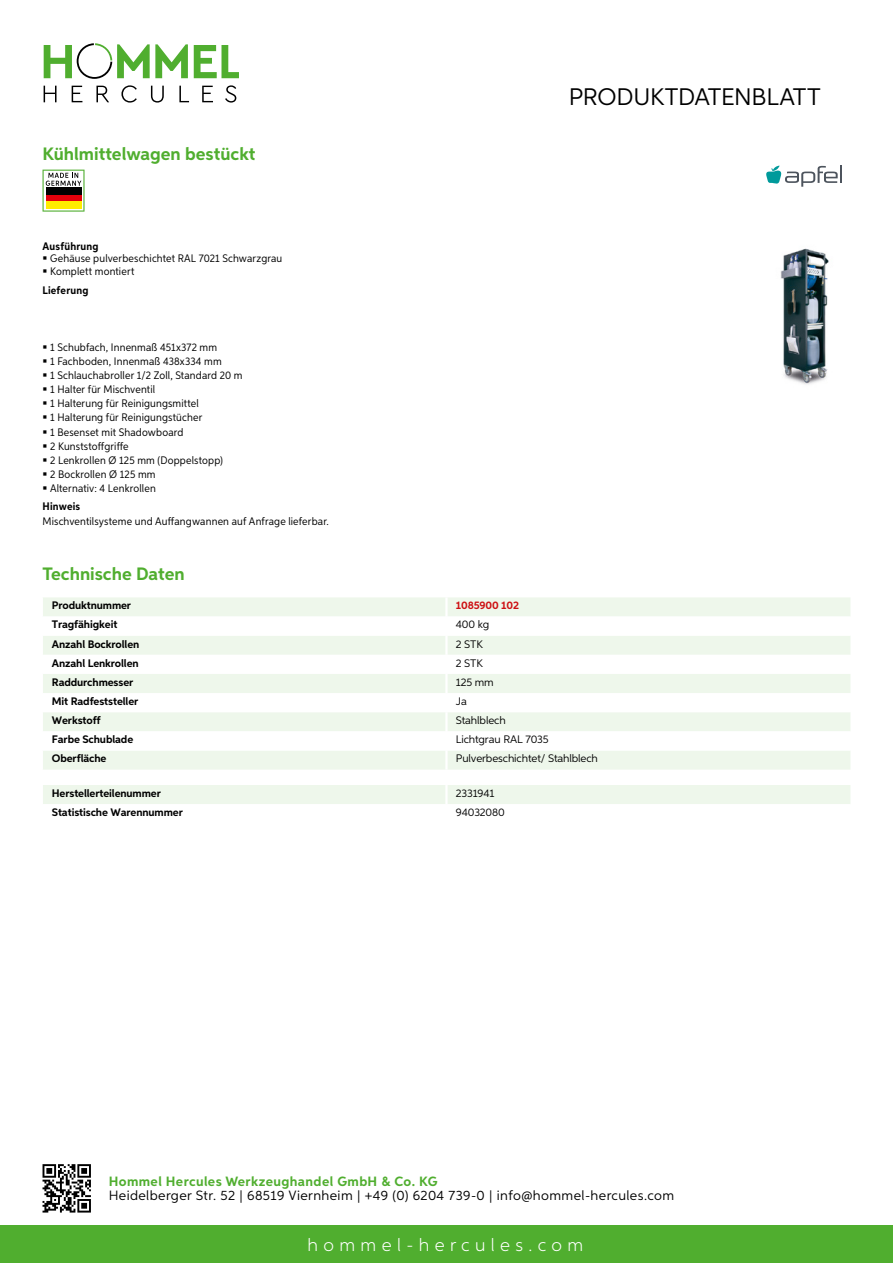
<style>
.page{position:relative;width:893px;height:1263px;background:#fff}
.page>*{position:absolute;margin:0;border:0;box-sizing:border-box;transform-origin:0 0}
.t1{font:24px "Aspira";letter-spacing:-.01em;color:#000}
.t2{font:700 18px "Aspira";color:#50ae2f}
.t3{font:300 18px "Aspira";letter-spacing:.3em;color:#fff}
.t4{font:13.5px "Aspira";letter-spacing:.03em;color:#000}
.t5{font:700 13.5px "Aspira";letter-spacing:.03em;color:#50ae2f}
.t6{font:10.95px/14.1px "Aspira Nar";letter-spacing:.015em;color:#000}
.t7{font:700 10.95px "Aspira";letter-spacing:-.01em;color:#000}
.t8{font:10.95px "Aspira";letter-spacing:-.01em;color:#000}
.t9{font:700 10.95px "Aspira Nar";letter-spacing:.02em;color:#000}
.t10{font:700 10.95px "Aspira";letter-spacing:-.01em;color:#cd1013}
</style>
<div class="page">
<div style="left:0;top:1226px;width:893px;height:37px;background:#50ae2f"></div>
<svg style="left:43px;top:1164px;width:48px;height:48px"></svg>
<svg style="left:194px;top:45px;width:45px;height:33px"></svg>
<svg style="left:44px;top:43px;width:144px;height:36px"></svg>
<svg style="left:44px;top:86px;width:13px;height:16px"></svg>
<svg style="left:72px;top:86px;width:10px;height:16px"></svg>
<svg style="left:96px;top:86px;width:13px;height:16px"></svg>
<svg style="left:121px;top:85px;width:16px;height:18px"></svg>
<svg style="left:151px;top:86px;width:13px;height:17px"></svg>
<svg style="left:179px;top:86px;width:10px;height:16px"></svg>
<svg style="left:202px;top:86px;width:11px;height:16px"></svg>
<svg style="left:225px;top:85px;width:11px;height:18px"></svg>
<div style="left:43px;top:597px;width:807px;height:173px;background:#eef7eb"></div>
<svg style="left:43px;top:616px;width:807px;height:134px"></svg>
<hr style="left:445px;top:597px;width:3px;height:19px;background:#fff">
<hr style="left:445px;top:616px;width:3px;height:20px;background:#fff">
<hr style="left:445px;top:636px;width:3px;height:19px;background:#fff">
<hr style="left:445px;top:655px;width:3px;height:19px;background:#fff">
<hr style="left:445px;top:674px;width:3px;height:19px;background:#fff">
<hr style="left:445px;top:693px;width:3px;height:19px;background:#fff">
<hr style="left:445px;top:712px;width:3px;height:19px;background:#fff">
<hr style="left:445px;top:731px;width:3px;height:19px;background:#fff">
<hr style="left:445px;top:750px;width:3px;height:20px;background:#fff">
<div style="left:43px;top:785px;width:807px;height:19px;background:#eef7eb"></div>
<svg style="left:43px;top:170px;width:42px;height:42px"></svg>
<div style="left:46px;top:194px;width:35px;height:7px;background:#e3000b"></div>
<div style="left:46px;top:188px;width:35px;height:7px;background:#000"></div>
<div style="left:46px;top:201px;width:35px;height:7px;background:#ffed00"></div>
<img style="left:780px;top:248px;width:49px;height:137px">
<svg style="left:766px;top:166px;width:76px;height:21px"></svg>
<h2 class="t2" style="left:43px;top:142px;width:214px">Kühlmittelwagen bestückt</h2>
<p class="t9" style="left:43px;top:239px;width:58px">Ausführung</p>
<p class="t6" style="left:50px;top:252px;width:234px;line-height:12.8px">Gehäuse pulverbeschichtet RAL 7021 Schwarzgrau<br>Komplett montiert</p>
<p class="t9" style="left:43px;top:284px;width:47px">Lieferung</p>
<p class="t6" style="left:50px;top:340px;width:194px">1 Schubfach, Innenmaß 451x372 mm<br>1 Fachboden, Innenmaß 438x334 mm<br>1 Schlauchabroller 1/2 Zoll, Standard 20 m<br>1 Halter für Mischventil<br>1 Halterung für Reinigungsmittel<br>1 Halterung für Reinigungstücher<br>1 Besenset mit Shadowboard<br>2 Kunststoffgriffe<br>2 Lenkrollen Ø 125 mm (Doppelstopp)<br>2 Bockrollen Ø 125 mm<br>Alternativ: 4 Lenkrollen</p>
<p class="t9" style="left:43px;top:499px;width:39px">Hinweis</p>
<p class="t6" style="left:43px;top:514px;width:288px">Mischventilsysteme und Auffangwannen auf Anfrage lieferbar.</p>
<h1 class="t1" style="left:569px;top:82px;width:253px">Produktdatenblatt</h1>
<h2 class="t2" style="left:43px;top:563px;width:144px">Technische Daten</h2>
<p class="t7" style="left:52px;top:599px;width:81px">Produktnummer</p>
<p class="t10" style="left:456px;top:599px;width:65px">1085900 102</p>
<p class="t7" style="left:52px;top:618px;width:67px">Tragfähigkeit</p>
<p class="t8" style="left:456px;top:618px;width:35px">400 kg</p>
<p class="t7" style="left:52px;top:637px;width:89px">Anzahl Bockrollen</p>
<p class="t8" style="left:456px;top:637px;width:22px">2 STK</p>
<p class="t7" style="left:52px;top:656px;width:88px">Anzahl Lenkrollen</p>
<p class="t8" style="left:456px;top:656px;width:22px">2 STK</p>
<p class="t7" style="left:52px;top:675px;width:83px">Raddurchmesser</p>
<p class="t8" style="left:456px;top:675px;width:39px">125 mm</p>
<p class="t7" style="left:52px;top:694px;width:88px">Mit Radfeststeller</p>
<p class="t8" style="left:456px;top:694px;width:13px">Ja</p>
<p class="t7" style="left:52px;top:714px;width:50px">Werkstoff</p>
<p class="t8" style="left:456px;top:714px;width:51px">Stahlblech</p>
<p class="t7" style="left:52px;top:733px;width:83px">Farbe Schublade</p>
<p class="t8" style="left:456px;top:733px;width:55px">Lichtgrau RAL</p>
<p class="t8" style="left:525px;top:733px;width:25px">7035</p>
<p class="t7" style="left:52px;top:752px;width:56px">Oberfläche</p>
<p class="t8" style="left:456px;top:752px;width:144px">Pulverbeschichtet/ Stahlblech</p>
<p class="t7" style="left:52px;top:786px;width:111px">Herstellerteilenummer</p>
<p class="t8" style="left:456px;top:786px;width:40px">2331941</p>
<p class="t7" style="left:52px;top:805px;width:132px">Statistische Warennummer</p>
<p class="t8" style="left:456px;top:806px;width:51px">94032080</p>
<p class="t5" style="left:109px;top:1172px;width:330px">Hommel Hercules Werkzeughandel GmbH &amp; Co. KG</p>
<p class="t4" style="left:109px;top:1187px;width:567px">Heidelberger Str. 52 | 68519 Viernheim | +49 (0) 6204 739-0 | info@hommel-hercules.com</p>
<h2 class="t3" style="left:307px;top:1234px;width:277px">hommel-hercules.com</h2>
</div>
